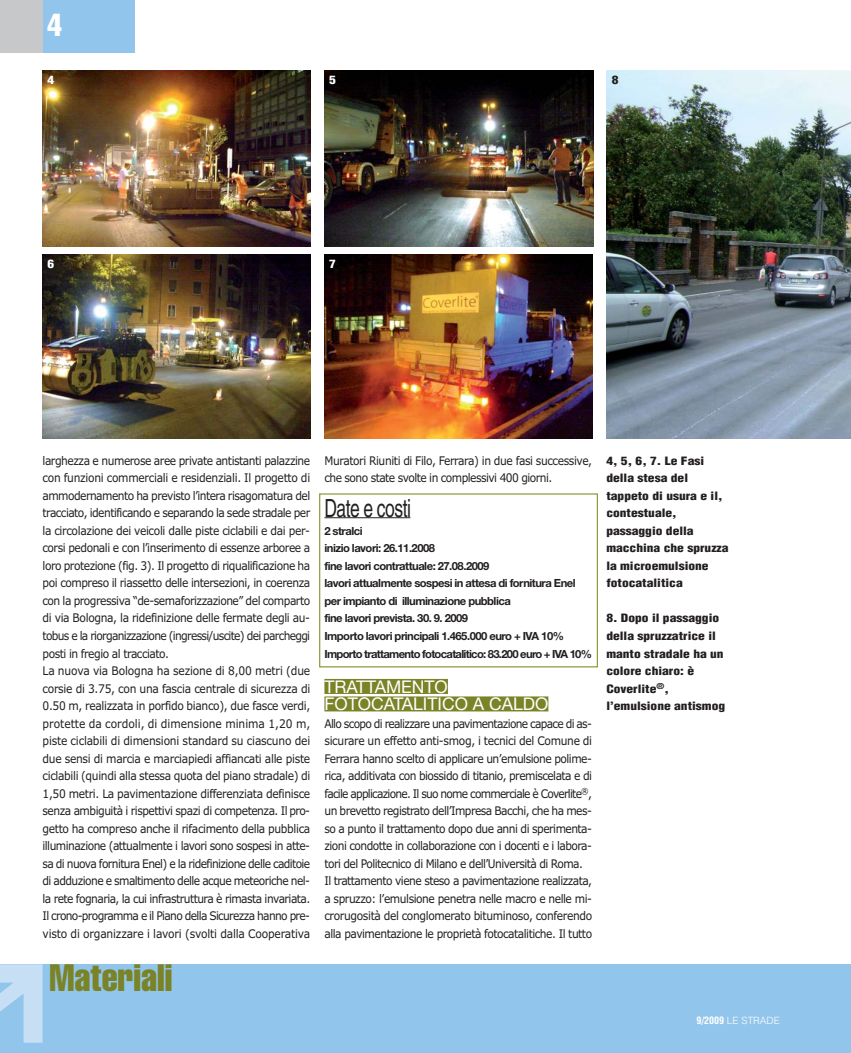
<style>
.page{position:relative;width:851px;height:1053px;background:#fff}
.page>*{position:absolute;margin:0;border:0;box-sizing:border-box;transform-origin:0 0}
.t1{font:extra-condensed 37.5px "Helvetica";color:#7b8327}
.t2{font:extra-condensed 31.25px "Helvetica";color:#fff}
.t3{font:25px "Helvetica";letter-spacing:-.03em;color:#231f20;scale:.7 1}
.t4{font:17.5px/17.5px "Helvetica Neue";color:#fff}
.t5{font:11.88px/17.5px "Verdana";letter-spacing:-.045em;color:#231f20;scale:.9 1}
.t6{font:700 11.25px/17.5px "Helvetica Neue";letter-spacing:-.045em;color:#231f20}
.t7{font:900 condensed 11.25px/17.5px "Helvetica";color:#231f20;scale:1.2 1}
.t8{font:900 condensed 11.25px "Helvetica";color:#fff;scale:1.2 1}
.t9{font:300 10px "Helvetica";color:#fff}
.s1{font-weight:700;font-stretch:condensed}
</style>
<div class="page">
<div style="left:319px;top:493px;width:279px;height:174px;border:1px solid #929b3d"></div>
<div style="left:43px;top:0;width:92px;height:52px;background:#92c5eb"></div>
<div style="left:0;top:963px;width:850px;height:89px;background:#92c5eb"></div>
<svg style="left:0;top:964px;width:43px;height:78px"></svg>
<hr style="left:324px;top:517px;width:86px;height:1px;background:#231f20">
<div style="left:324px;top:679px;width:124px;height:15px;background:#7b8327"></div>
<div style="left:324px;top:696px;width:224px;height:15px;background:#7b8327"></div>
<div style="left:0;top:0;width:43px;height:52px;background:#c6c8ca"></div>
<img style="left:43px;top:71px;width:267px;height:175px">
<img style="left:324px;top:71px;width:269px;height:175px">
<img style="left:43px;top:255px;width:267px;height:183px">
<img style="left:324px;top:255px;width:268px;height:183px">
<img style="left:606px;top:71px;width:244px;height:367px">
<h2 class="t2" style="left:47px;top:14px;width:16px">4</h2>
<p class="t8" style="left:48px;top:76px;width:7px">4</p>
<p class="t8" style="left:329px;top:76px;width:7px">5</p>
<p class="t7" style="left:611px;top:72px;width:7px">8</p>
<p class="t8" style="left:48px;top:260px;width:7px">6</p>
<p class="t8" style="left:329px;top:260px;width:7px">7</p>
<p class="t5" style="left:43px;top:453px;width:299px">larghezza e numerose aree private antistanti palazzine con funzioni commerciali e residenziali. Il progetto di ammodernamento ha previsto l’intera risagomatura del tracciato, identificando e separando la sede stradale per la circolazione dei veicoli dalle piste ciclabili e dai per&shy;corsi pedonali e con l’inserimento di essenze arboree a loro protezione (fig. 3). Il progetto di riqualificazione ha poi compreso il riassetto delle intersezioni, in coerenza con la progressiva “de-semaforizzazione” del comparto di via Bologna, la ridefinizione delle fermate degli au&shy;tobus e la riorganizzazione (ingressi/uscite) dei parcheggi posti in fregio al tracciato.<br>La nuova via Bologna ha sezione di 8,00 metri (due corsie di 3.75, con una fascia centrale di sicurezza di 0.50 m, realizzata in porfido bianco), due fasce verdi, protette da cordoli, di dimensione minima 1,20 m, piste ciclabili di dimensioni standard su ciascuno dei due sensi di marcia e marciapiedi affiancati alle piste ciclabili (quindi alla stessa quota del piano stradale) di 1,50 metri. La pavimentazione differenziata definisce senza ambiguità i rispettivi spazi di competenza. Il pro&shy;getto ha compreso anche il rifacimento della pubblica illuminazione (attualmente i lavori sono sospesi in atte&shy;sa di nuova fornitura Enel) e la ridefinizione delle caditoie di adduzione e smaltimento delle acque meteoriche nel&shy;la rete fognaria, la cui infrastruttura è rimasta invariata.<br>Il crono-programma e il Piano della Sicurezza hanno pre&shy;visto di organizzare i lavori (svolti dalla Cooperativa</p>
<p class="t5" style="left:324px;top:453px;width:299px">Muratori Riuniti di Filo, Ferrara) in due fasi successive, che sono state svolte in complessivi 400 giorni.</p>
<h3 class="t3" style="left:324px;top:499px;width:125px">Date e costi</h3>
<p class="t6" style="left:324px;top:523px;width:269px">2 stralci<br>inizio lavori: 26.11.2008<br>fine lavori contrattuale: 27.08.2009<br>lavori attualmente sospesi in attesa di fornitura Enel per impianto di illuminazione pubblica<br>fine lavori prevista. 30. 9. 2009<br>Importo lavori principali 1.465.000 euro + IVA 10% Importo trattamento fotocatalitico: 83.200 euro + IVA 10%</p>
<h3 class="t4" style="left:324px;top:679px;width:225px">TRATTAMENTO<br>FOTOCATALITICO A CALDO</h3>
<p class="t5" style="left:324px;top:715px;width:299px">Allo scopo di realizzare una pavimentazione capace di as&shy;sicurare un effetto anti-smog, i tecnici del Comune di Ferrara hanno scelto di applicare un’emulsione polime&shy;rica, additivata con biossido di titanio, premiscelata e di facile applicazione. Il suo nome commerciale è Coverlite<sup>®</sup>, un brevetto registrato dell’Impresa Bacchi, che ha mes&shy;so a punto il trattamento dopo due anni di sperimenta&shy;zioni condotte in collaborazione con i docenti e i labora&shy;tori del Politecnico di Milano e dell’Università di Roma.<br>Il trattamento viene steso a pavimentazione realizzata, a spruzzo: l’emulsione penetra nelle macro e nelle mi&shy;crorugosità del conglomerato bituminoso, conferendo alla pavimentazione le proprietà fotocatalitiche. Il tutto</p>
<h1 class="t1" style="left:50px;top:963px;width:124px">Materiali</h1>
<p class="t7" style="left:606px;top:453px;width:103px">4, 5, 6, 7. Le Fasi della stesa del tappeto di usura e il, contestuale, passaggio della macchina che spruzza la microemulsione fotocatalitica</p>
<p class="t7" style="left:606px;top:610px;width:100px">8. Dopo il passaggio della spruzzatrice il manto stradale ha un colore chiaro: è<br>Coverlite<sup>®</sup>, l’emulsione antismog</p>
<p class="t9" style="left:696px;top:1016px;width:85px"><span class="s1">9/2009</span> LE STRADE</p>
</div>
